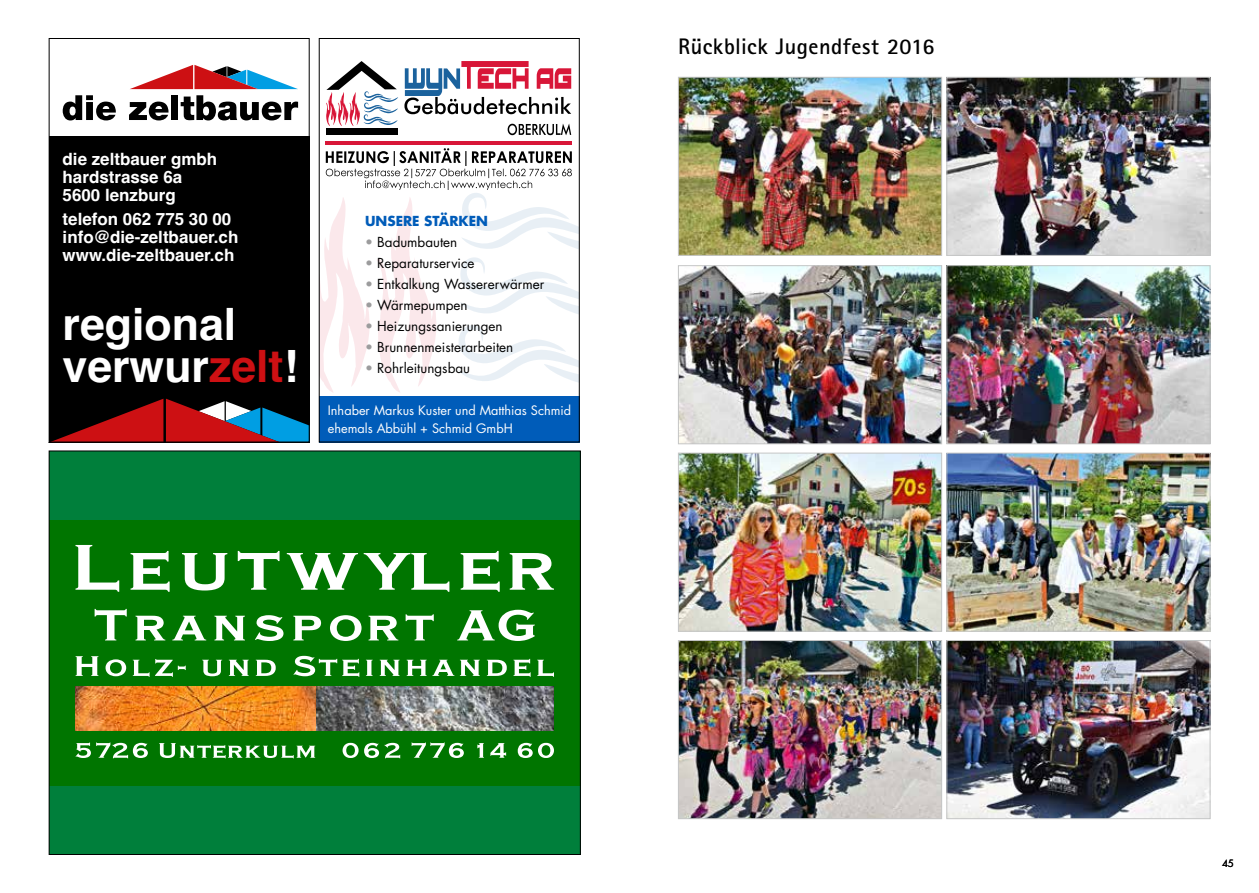
<style>
.page{position:relative;width:1259px;height:893px;background:#fff}
.page>*{position:absolute;margin:0;border:0;box-sizing:border-box;transform-origin:0 0}
.t1{font:700 44.7px/42.3px "Helvetica";color:#fff}
.t2{font:700 22.5px "Rotis Sans Serif Std";letter-spacing:.02em;color:#000}
.t3{font:700 16.95px/18.3px "Helvetica";color:#fff}
.t4{font:13.5px "Futura Std";color:#000}
.t5{font:700 13.5px "Futura Std";color:#005cb9}
.t6{font:12.75px/18px "Futura Std";color:#fff}
.t7{font:500 9.9px "Futura Std";color:#000}
.s1{color:#cd1013}
.s2{color:#9c9c9d}
</style>
<div class="page">
<div style="left:319px;top:396px;width:260px;height:46px;background:#005cb9"></div>
<div style="left:326px;top:128px;width:72px;height:7px;background:#000"></div>
<svg style="left:326px;top:61px;width:72px;height:65px"></svg>
<svg style="left:507px;top:123px;width:64px;height:12px"></svg>
<svg style="left:404px;top:61px;width:167px;height:53px"></svg>
<hr style="left:326px;top:141px;width:246px;height:4px;background:#d81638">
<svg style="left:321px;top:148px;width:256px;height:244px"></svg>
<div style="left:49px;top:451px;width:531px;height:403px;background:#007f3b"></div>
<div style="left:49px;top:520px;width:531px;height:266px;background:#007500"></div>
<svg style="left:75px;top:545px;width:44px;height:47px"></svg>
<svg style="left:130px;top:551px;width:40px;height:41px"></svg>
<svg style="left:182px;top:553px;width:45px;height:37px"></svg>
<svg style="left:238px;top:551px;width:41px;height:39px"></svg>
<svg style="left:287px;top:553px;width:71px;height:37px"></svg>
<svg style="left:364px;top:553px;width:85px;height:39px"></svg>
<svg style="left:460px;top:551px;width:40px;height:41px"></svg>
<svg style="left:510px;top:553px;width:44px;height:37px"></svg>
<svg style="left:75px;top:742px;width:73px;height:16px"></svg>
<svg style="left:159px;top:743px;width:156px;height:15px"></svg>
<svg style="left:342px;top:743px;width:16px;height:15px"></svg>
<svg style="left:364px;top:743px;width:36px;height:15px"></svg>
<svg style="left:412px;top:742px;width:52px;height:16px"></svg>
<svg style="left:477px;top:743px;width:7px;height:15px"></svg>
<svg style="left:490px;top:743px;width:16px;height:15px"></svg>
<svg style="left:518px;top:743px;width:36px;height:15px"></svg>
<svg style="left:95px;top:609px;width:32px;height:31px"></svg>
<svg style="left:135px;top:616px;width:30px;height:24px"></svg>
<svg style="left:172px;top:616px;width:34px;height:24px"></svg>
<svg style="left:214px;top:616px;width:31px;height:24px"></svg>
<svg style="left:255px;top:615px;width:28px;height:26px"></svg>
<svg style="left:293px;top:616px;width:28px;height:24px"></svg>
<svg style="left:330px;top:615px;width:31px;height:26px"></svg>
<svg style="left:368px;top:616px;width:30px;height:24px"></svg>
<svg style="left:405px;top:614px;width:29px;height:26px"></svg>
<svg style="left:457px;top:610px;width:78px;height:31px"></svg>
<img style="left:76px;top:687px;width:478px;height:43px">
<svg style="left:75px;top:656px;width:23px;height:20px"></svg>
<svg style="left:105px;top:659px;width:21px;height:17px"></svg>
<svg style="left:133px;top:659px;width:53px;height:18px"></svg>
<svg style="left:202px;top:660px;width:20px;height:16px"></svg>
<svg style="left:229px;top:660px;width:20px;height:16px"></svg>
<svg style="left:256px;top:660px;width:20px;height:16px"></svg>
<svg style="left:293px;top:656px;width:66px;height:21px"></svg>
<svg style="left:366px;top:660px;width:7px;height:16px"></svg>
<svg style="left:380px;top:660px;width:20px;height:16px"></svg>
<svg style="left:407px;top:660px;width:47px;height:16px"></svg>
<svg style="left:460px;top:660px;width:20px;height:16px"></svg>
<svg style="left:487px;top:660px;width:20px;height:16px"></svg>
<svg style="left:513px;top:659px;width:17px;height:18px"></svg>
<svg style="left:537px;top:660px;width:17px;height:17px"></svg>
<svg style="left:51px;top:64px;width:256px;height:335px;background:#2a2829"></svg>
<svg style="left:49px;top:399px;width:260px;height:44px;background:#602833"></svg>
<div style="left:49px;top:38px;width:260px;height:404px;border:1px solid #000"></div>
<img style="left:680px;top:79px;width:260px;height:175px">
<div style="left:678px;top:77px;width:264px;height:179px;border:1px solid #c5c6c6"></div>
<img style="left:680px;top:267px;width:260px;height:175px">
<div style="left:678px;top:265px;width:264px;height:179px;border:1px solid #c5c6c6"></div>
<img style="left:680px;top:455px;width:260px;height:174px">
<div style="left:678px;top:453px;width:264px;height:178px;border:1px solid #c5c6c6"></div>
<img style="left:680px;top:642px;width:260px;height:175px">
<div style="left:678px;top:640px;width:264px;height:179px;border:1px solid #c5c6c6"></div>
<img style="left:948px;top:79px;width:260px;height:175px">
<div style="left:946px;top:77px;width:264px;height:179px;border:1px solid #c5c6c6"></div>
<img style="left:948px;top:267px;width:260px;height:175px">
<div style="left:946px;top:265px;width:264px;height:179px;border:1px solid #c5c6c6"></div>
<img style="left:948px;top:455px;width:260px;height:174px">
<div style="left:946px;top:453px;width:264px;height:178px;border:1px solid #c5c6c6"></div>
<img style="left:948px;top:642px;width:260px;height:175px">
<div style="left:946px;top:640px;width:264px;height:179px;border:1px solid #c5c6c6"></div>
<p class="t3" style="left:63px;top:151px;width:156px">die zeltbauer gmbh hardstrasse 6a<br>5600 lenzburg</p>
<p class="t3" style="left:63px;top:211px;width:177px">telefon 062 775 30 00 info@die-zeltbauer.ch www.die-zeltbauer.ch</p>
<h1 class="t1" style="left:63px;top:308px;width:237px">regional verwur<span class="s1">zelt</span>!</h1>
<p class="t5" style="left:365px;top:212px;width:124px">UNSERE STÄRKEN</p>
<p class="t4" style="left:365px;top:234px;width:94px"><span class="s2">•</span> Badumbauten</p>
<p class="t4" style="left:365px;top:255px;width:111px"><span class="s2">•</span> Reparaturservice</p>
<p class="t4" style="left:365px;top:276px;width:180px"><span class="s2">•</span> Entkalkung Wassererwärmer</p>
<p class="t4" style="left:365px;top:297px;width:104px"><span class="s2">•</span> Wärmepumpen</p>
<p class="t4" style="left:365px;top:317px;width:139px"><span class="s2">•</span> Heizungssanierungen</p>
<p class="t4" style="left:365px;top:338px;width:150px"><span class="s2">•</span> Brunnenmeisterarbeiten</p>
<p class="t4" style="left:365px;top:359px;width:106px"><span class="s2">•</span> Rohrleitungsbau</p>
<p class="t6" style="left:328px;top:401px;width:245px">Inhaber Markus Kuster und Matthias Schmid ehemals Abbühl + Schmid GmbH</p>
<h2 class="t2" style="left:678px;top:32px;width:258px">Rückblick Jugendfest 2016</h2>
<p class="t7" style="left:1222px;top:857px;width:13px">45</p>
</div>
